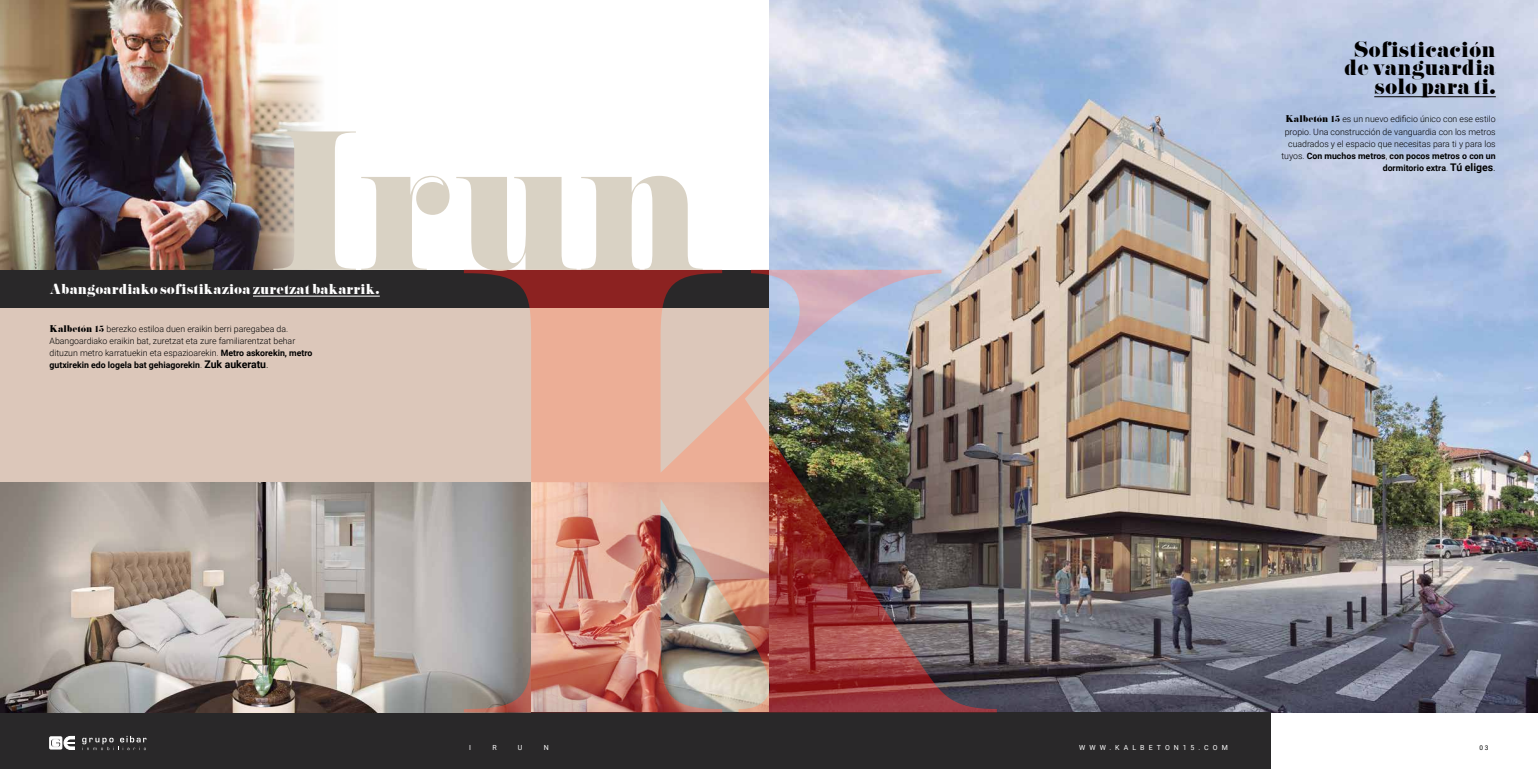
<style>
.page{position:relative;width:1538px;height:769px;background:#fff}
.page>*{position:absolute;margin:0;border:0;box-sizing:border-box;transform-origin:0 0}
.t1{font:176.66px "Pistilli";color:#d9d2c4}
.t2{font:20.12px/18.4px "Pistilli";color:#000;text-align:right}
.t3{font:13.12px "Pistilli";color:#fff}
.t4{font:300 8.75px/12.2px "Roboto";color:#000}
.t5{font:7px "Roboto";letter-spacing:.575em;color:#fff}
.t6{font:6.48px "Roboto";color:#000}
.s1{font-family:"Pistilli";font-weight:400}
.s2{font-weight:700}
.s3{font-weight:700;font-size:10.5px}
.s4{font-size:10.5px}
</style>
<div class="page">
<img style="left:769px;top:0;width:769px;height:712px">
<div style="left:0;top:307px;width:464px;height:175px;background:#dcc7ba"></div>
<div style="left:0;top:712px;width:1270px;height:57px;background:#292829"></div>
<svg style="left:82px;top:736px;width:65px;height:14px"></svg>
<svg style="left:50px;top:736px;width:25px;height:14px"></svg>
<div style="left:0;top:270px;width:769px;height:37px;background:#292829"></div>
<img style="left:0;top:0;width:322px;height:270px">
<hr style="left:1374px;top:96px;width:122px;height:1px;background:#000">
<hr style="left:253px;top:296px;width:127px;height:1px;background:#fff">
<img style="left:0;top:482px;width:464px;height:230px">
<img style="left:464px;top:270px;width:533px;height:442px">
<h1 class="t1" style="left:270px;top:89px;width:436px">Irun</h1>
<h3 class="t3" style="left:50px;top:280px;width:331px">Abangoardiako sofistikazioa zuretzat bakarrik.</h3>
<p class="t4" style="left:50px;top:322px;width:264px"><span class="s1">Kalbetón 15</span> berezko estiloa duen eraikin berri paregabea da.<br>Abangoardiako eraikin bat, zuretzat eta zure familiarentzat behar dituzun metro karratuekin eta espazioarekin. <span class="s2">Metro askorekin, metro gutxirekin edo logela bat gehiagorekin</span>. <span class="s3">Zuk aukeratu</span><span class="s4">.</span></p>
<h2 class="t2" style="left:1344px;top:40px;width:153px">Sofisticación de vanguardia solo para ti.</h2>
<p class="t4" style="left:1281px;top:113px;width:216px;text-align:right"><span class="s1">Kalbetón 15</span> es un nuevo edificio único con ese estilo propio. Una construcción de vanguardia con los metros cuadrados y el espacio que necesitas para ti y para los tuyos. <span class="s2">Con muchos metros</span>, <span class="s2">con pocos metros o con un dormitorio extra</span>. <span class="s3">Tú eliges</span><span class="s4">.</span></p>
<p class="t5" style="left:469px;top:743px;width:21px">IRUN</p>
<p class="t5" style="left:1079px;top:743px;width:45px">WWW.KALBETO</p>
<p class="t5" style="left:1174px;top:743px;width:39px">N15.COM</p>
<p class="t6" style="left:1479px;top:743px;width:11px">0 3</p>
</div>
